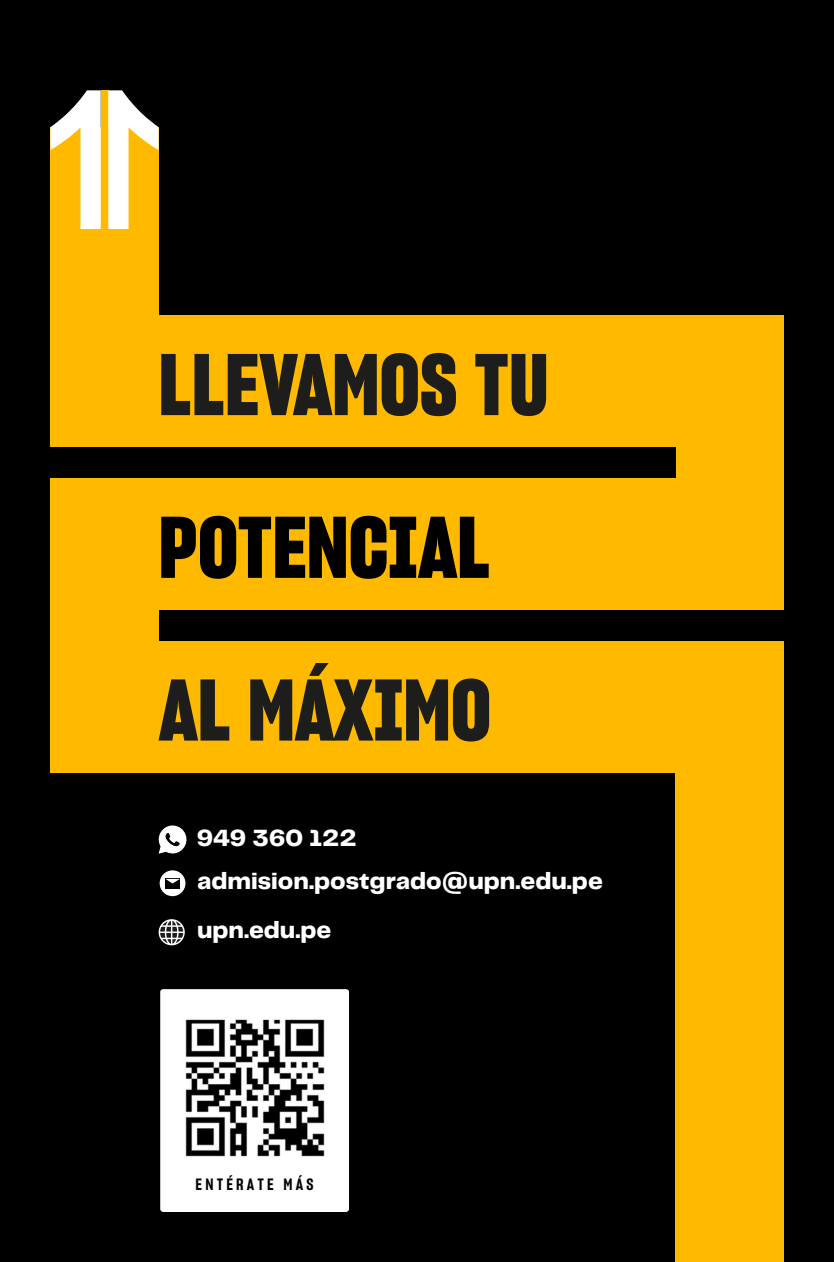
<style>
.page{position:relative;width:834px;height:1262px;background:#000}
.page>*{position:absolute;margin:0;border:0;box-sizing:border-box;transform-origin:0 0}
.t1{font:85px "Sharp Grotesk Bold 15";color:#1d1d1b}
.t2{font:85px "Sharp Grotesk Bold 15";color:#000}
.t3{font:800 24.4px "Telegraf";color:#fff}
.t4{font:16.05px "Sharp Grotesk Semi Bold 15";letter-spacing:.2em;color:#000}
</style>
<div class="page">
<div style="left:50px;top:127px;width:109px;height:253px;background:#ffba00"></div>
<div style="left:50px;top:315px;width:734px;height:132px;background:#ffba00"></div>
<div style="left:101px;top:90px;width:7px;height:145px;background:#ffba00"></div>
<svg style="left:50px;top:90px;width:51px;height:139px"></svg>
<svg style="left:108px;top:90px;width:51px;height:139px"></svg>
<div style="left:675px;top:673px;width:109px;height:589px;background:#ffba00"></div>
<div style="left:676px;top:428px;width:108px;height:82px;background:#ffba00"></div>
<div style="left:50px;top:641px;width:734px;height:131px;background:#ffba00"></div>
<div style="left:50px;top:478px;width:734px;height:132px;background:#ffba00"></div>
<svg style="left:159px;top:919px;width:26px;height:26px"></svg>
<svg style="left:158px;top:825px;width:29px;height:29px"></svg>
<div style="left:160px;top:870px;width:25px;height:26px;background:#fff;border-radius:50%"></div>
<div style="left:165px;top:878px;width:15px;height:11px;background:#000"></div>
<svg style="left:165px;top:879px;width:15px;height:5px"></svg>
<div style="left:50px;top:533px;width:109px;height:196px;background:#ffba00"></div>
<svg style="left:160px;top:921px;width:23px;height:23px"></svg>
<div style="left:160px;top:989px;width:189px;height:223px;background:#fff"></div>
<img style="left:180px;top:1014px;width:149px;height:149px">
<h1 class="t1" style="left:159px;top:326px;width:391px">LLEVAMOS TU</h1>
<h1 class="t2" style="left:159px;top:489px;width:333px">POTENCIAL</h1>
<h1 class="t1" style="left:159px;top:652px;width:334px">AL MÁXIMO</h1>
<p class="t3" style="left:197px;top:821px;width:162px">949 360 122</p>
<p class="t3" style="left:197px;top:864px;width:407px">admision.postgrado@upn.edu.pe</p>
<p class="t3" style="left:197px;top:913px;width:136px">upn.edu.pe</p>
<p class="t4" style="left:196px;top:1173px;width:120px">ENTÉRATE MÁS</p>
</div>
